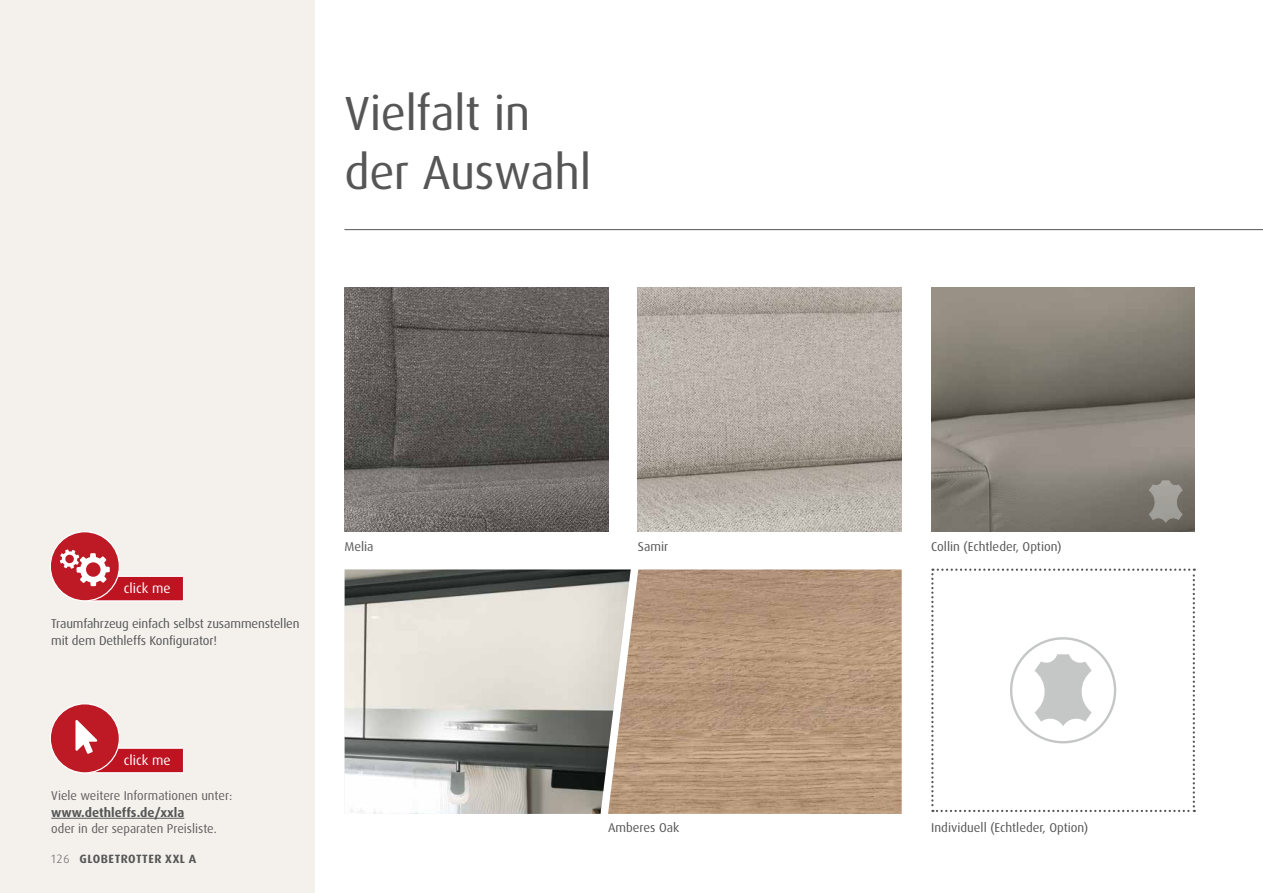
<style>
.page{position:relative;width:1263px;height:893px;background:#fff}
.page>*{position:absolute;margin:0;border:0;box-sizing:border-box;transform-origin:0 0}
.t1{font:48px/58.5px "Dax OT";letter-spacing:-.01em;color:#565656}
.t2{font:13.65px "Dax OT";color:#fff}
.t3{font:12.75px/16.5px "Dax OT";letter-spacing:-.005em;color:#565656}
.t4{font:12.75px "Dax OT";color:#625e5f}
.t5{font:700 12.75px "Dax OT";color:#565656}
.t6{font:700 12px "Dax Pro";letter-spacing:.04em;color:#565656}
.t7{font:300 12px "Dax OT";color:#565656}
</style>
<div class="page">
<img style="left:931px;top:288px;width:264px;height:243px">
<img style="left:344px;top:288px;width:264px;height:243px">
<svg style="left:1148px;top:480px;width:35px;height:43px;background:#928f88"></svg>
<div style="left:0;top:0;width:315px;height:893px;background:#f4f1ed"></div>
<img style="left:638px;top:288px;width:263px;height:243px">
<hr style="left:344px;top:229px;width:919px;height:1px;background:#565656">
<svg style="left:931px;top:569px;width:264px;height:243px"></svg>
<img style="left:345px;top:569px;width:263px;height:245px">
<img style="left:608px;top:569px;width:294px;height:245px">
<hr style="left:51px;top:818px;width:133px;height:1px;background:#565656">
<div style="left:50px;top:704px;width:69px;height:69px;background:#bd1a26;border-radius:50%"></div>
<svg style="left:75px;top:720px;width:109px;height:53px"></svg>
<div style="left:50px;top:532px;width:69px;height:69px;background:#bd1a26;border-radius:50%"></div>
<svg style="left:60px;top:549px;width:124px;height:53px"></svg>
<h1 class="t1" style="left:344px;top:85px;width:248px">Vielfalt in der Auswahl</h1>
<p class="t2" style="left:124px;top:580px;width:48px">click me</p>
<p class="t3" style="left:51px;top:616px;width:250px">Traumfahrzeug einfach selbst zusammenstellen mit dem Dethleffs Konfigurator!</p>
<p class="t2" style="left:124px;top:752px;width:48px">click me</p>
<p class="t4" style="left:51px;top:788px;width:183px">Viele weitere Informationen unter:</p>
<p class="t5" style="left:51px;top:804px;width:134px">www.dethleffs.de/xxla</p>
<p class="t4" style="left:51px;top:821px;width:167px">oder in der separaten Preisliste.</p>
<p class="t7" style="left:51px;top:851px;width:20px">126</p>
<p class="t6" style="left:80px;top:851px;width:118px">GLOBETROTTER XXL A</p>
<p class="t3" style="left:344px;top:538px;width:31px">Melia</p>
<p class="t3" style="left:638px;top:538px;width:32px">Samir</p>
<p class="t3" style="left:931px;top:538px;width:132px">Collin (Echtleder, Option)</p>
<p class="t3" style="left:608px;top:820px;width:73px">Amberes Oak</p>
<p class="t3" style="left:931px;top:819px;width:159px">Individuell (Echtleder, Option)</p>
</div>
